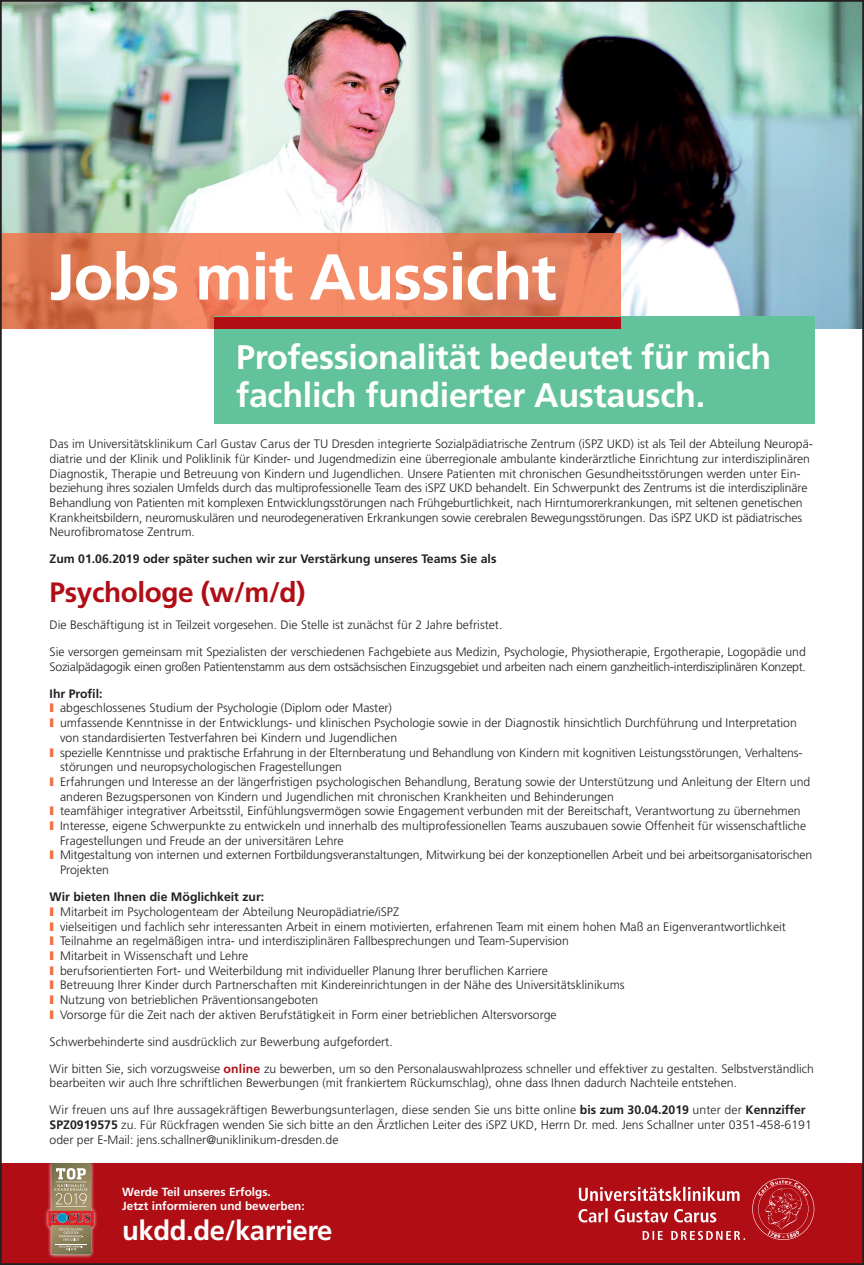
<style>
.page{position:relative;width:864px;height:1265px;background:#fff}
.page>*{position:absolute;margin:0;border:0;box-sizing:border-box;transform-origin:0 0}
.t1{font:700 64.75px "Frutiger LT Pro";letter-spacing:-.02em;color:#fff}
.t2{font:700 34.12px/37.4px "Frutiger LT Pro";letter-spacing:-.01em;color:#fff}
.t3{font:700 28px "Frutiger LT Pro";letter-spacing:-.015em;color:#b00d15}
.t4{font:700 27.47px "Frutiger LT Pro";letter-spacing:-.015em;color:#fff}
.t5{font:300 12.25px/14.7px "Frutiger LT Pro";color:#231f20}
.t6{font:300 12.25px "Frutiger LT Pro";letter-spacing:-.02em;color:#231f20}
.t7{font:700 12.25px "Frutiger LT Pro";color:#231f20}
.t8{font:700 11.72px/14.2px "Frutiger LT Pro";color:#fff}
.s1{font-weight:900;color:#f36f42}
.s2{font-weight:700}
.s3{font-weight:700;color:#b00d15}
</style>
<div class="page">
<img style="left:3px;top:3px;width:857px;height:326px">
<svg style="left:3px;top:233px;width:617px;height:96px;background:#e6815c"></svg>
<div style="left:214px;top:317px;width:600px;height:107px;background:#61c29c"></div>
<div style="left:214px;top:317px;width:406px;height:12px;background:#b00d15"></div>
<div style="left:0;top:1164px;width:863px;height:101px;background:#b00d15"></div>
<svg style="left:752px;top:1178px;width:62px;height:62px"></svg>
<svg style="left:578px;top:1187px;width:161px;height:35px"></svg>
<svg style="left:642px;top:1231px;width:102px;height:9px"></svg>
<svg style="left:45px;top:1164px;width:52px;height:94px"></svg>
<img style="left:51px;top:1164px;width:40px;height:90px">
<hr style="left:55px;top:1206px;width:31px;height:1px;background:#fff">
<svg style="left:55px;top:1168px;width:32px;height:37px"></svg>
<svg style="left:48px;top:1211px;width:46px;height:39px;background:#a66d5f"></svg>
<h1 class="t1" style="left:50px;top:239px;width:508px">Jobs mit Aussicht</h1>
<h2 class="t2" style="left:236px;top:339px;width:536px">Professionalität bedeutet für mich fachlich fundierter Austausch.</h2>
<p class="t5" style="left:50px;top:437px;width:764px">Das im Universitätsklinikum Carl Gustav Carus der TU Dresden integrierte Sozialpädiatrische Zentrum (iSPZ UKD) ist als Teil der Abteilung Neuropä&shy;diatrie und der Klinik und Poliklinik für Kinder- und Jugendmedizin eine überregionale ambulante kinderärztliche Einrichtung zur interdisziplinären Diagnostik, Therapie und Betreuung von Kindern und Jugendlichen. Unsere Patienten mit chronischen Gesundheitsstörungen werden unter Ein&shy;beziehung ihres sozialen Umfelds durch das multiprofessionelle Team des iSPZ UKD behandelt. Ein Schwerpunkt des Zentrums ist die interdisziplinäre Behandlung von Patienten mit komplexen Entwicklungsstörungen nach Frühgeburtlichkeit, nach Hirntumorerkrankungen, mit seltenen genetischen Krankheitsbildern, neuromuskulären und neurodegenerativen Erkrankungen sowie cerebralen Bewegungsstörungen. Das iSPZ UKD ist pädiatrisches Neurofibromatose Zentrum.</p>
<p class="t7" style="left:50px;top:552px;width:448px">Zum 01.06.2019 oder später suchen wir zur Verstärkung unseres Teams Sie als</p>
<h3 class="t3" style="left:50px;top:576px;width:257px">Psychologe (w/m/d)</h3>
<p class="t5" style="left:50px;top:612px;width:757px;line-height:26.9px">Die Beschäftigung ist in Teilzeit vorgesehen. Die Stelle ist zunächst für 2 Jahre befristet.<br>Sie versorgen gemeinsam mit Spezialisten der verschiedenen Fachgebiete aus Medizin, Psychologie, Physiotherapie, Ergotherapie, Logopädie und</p>
<p class="t6" style="left:50px;top:659px;width:757px">Sozialpädagogik einen großen Patientenstamm aus dem ostsächsischen Einzugsgebiet und arbeiten nach einem ganzheitlich-interdisziplinären Konzept.</p>
<p class="t7" style="left:50px;top:686px;width:54px">Ihr Profil:</p>
<p class="t5" style="left:50px;top:701px;width:343px"><span class="s1">I</span> abgeschlossenes Studium der Psychologie (Diplom oder Master)</p>
<p class="t5" style="left:50px;top:716px;width:748px"><span class="s1">I</span> umfassende Kenntnisse in der Entwicklungs- und klinischen Psychologie sowie in der Diagnostik hinsichtlich Durchführung und Interpretation</p>
<p class="t5" style="left:60px;top:730px;width:338px">von standardisierten Testverfahren bei Kindern und Jugendlichen</p>
<p class="t5" style="left:50px;top:745px;width:754px"><span class="s1">I</span> spezielle Kenntnisse und praktische Erfahrung in der Elternberatung und Behandlung von Kindern mit kognitiven Leistungsstörungen, Verhaltens-</p>
<p class="t5" style="left:60px;top:760px;width:283px">störungen und neuropsychologischen Fragestellungen</p>
<p class="t5" style="left:50px;top:774px;width:762px"><span class="s1">I</span> Erfahrungen und Interesse an der längerfristigen psychologischen Behandlung, Beratung sowie der Unterstützung und Anleitung der Eltern und</p>
<p class="t5" style="left:60px;top:789px;width:555px">anderen Bezugspersonen von Kindern und Jugendlichen mit chronischen Krankheiten und Behinderungen</p>
<p class="t5" style="left:50px;top:804px;width:752px"><span class="s1">I</span> teamfähiger integrativer Arbeitsstil, Einfühlungsvermögen sowie Engagement verbunden mit der Bereitschaft, Verantwortung zu übernehmen</p>
<p class="t5" style="left:50px;top:819px;width:757px"><span class="s1">I</span> Interesse, eigene Schwerpunkte zu entwickeln und innerhalb des multiprofessionellen Teams auszubauen sowie Offenheit für wissenschaftliche</p>
<p class="t5" style="left:60px;top:833px;width:285px">Fragestellungen und Freude an der universitären Lehre</p>
<p class="t5" style="left:50px;top:848px;width:764px"><span class="s1">I</span> Mitgestaltung von internen und externen Fortbildungsveranstaltungen, Mitwirkung bei der konzeptionellen Arbeit und bei arbeitsorganisatorischen</p>
<p class="t5" style="left:60px;top:863px;width:50px">Projekten</p>
<p class="t5" style="left:50px;top:890px;width:737px"><span class="s2">Wir bieten Ihnen die Möglichkeit zur:<br></span><span class="s1">I</span> Mitarbeit im Psychologenteam der Abteilung Neuropädiatrie/iSPZ<br><span class="s1">I</span> vielseitigen und fachlich sehr interessanten Arbeit in einem motivierten, erfahrenen Team mit einem hohen Maß an Eigenverantwortlichkeit <span class="s1">I</span> Teilnahme an regelmäßigen intra- und interdisziplinären Fallbesprechungen und Team-Supervision<br><span class="s1">I</span> Mitarbeit in Wissenschaft und Lehre<br><span class="s1">I</span> berufsorientierten Fort- und Weiterbildung mit individueller Planung Ihrer beruflichen Karriere<br><span class="s1">I</span> Betreuung Ihrer Kinder durch Partnerschaften mit Kindereinrichtungen in der Nähe des Universitätsklinikums<br><span class="s1">I</span> Nutzung von betrieblichen Präventionsangeboten<br><span class="s1">I</span> Vorsorge für die Zeit nach der aktiven Berufstätigkeit in Form einer betrieblichen Altersvorsorge</p>
<p class="t5" style="left:50px;top:1028px;width:765px;line-height:26.9px">Schwerbehinderte sind ausdrücklich zur Bewerbung aufgefordert.<br>Wir bitten Sie, sich vorzugsweise <span class="s3">online</span> zu bewerben, um so den Personalauswahlprozess schneller und effektiver zu gestalten. Selbstverständlich</p>
<p class="t5" style="left:50px;top:1076px;width:688px">bearbeiten wir auch Ihre schriftlichen Bewerbungen (mit frankiertem Rückumschlag), ohne dass Ihnen dadurch Nachteile entstehen.</p>
<p class="t5" style="left:50px;top:1103px;width:763px">Wir freuen uns auf Ihre aussagekräftigen Bewerbungsunterlagen, diese senden Sie uns bitte online <span class="s2">bis zum 30.04.2019</span> unter der <span class="s2">Kennziffer<br>SPZ0919575</span> zu. Für Rückfragen wenden Sie sich bitte an den Ärztlichen Leiter des iSPZ UKD, Herrn Dr. med. Jens Schallner unter 0351-458-6191 oder per E-Mail: jens.schallner@uniklinikum-dresden.de</p>
<p class="t8" style="left:122px;top:1185px;width:184px">Werde Teil unseres Erfolgs.<br>Jetzt informieren und bewerben:</p>
<h3 class="t4" style="left:122px;top:1214px;width:212px">ukdd.de/karriere</h3>
</div>
